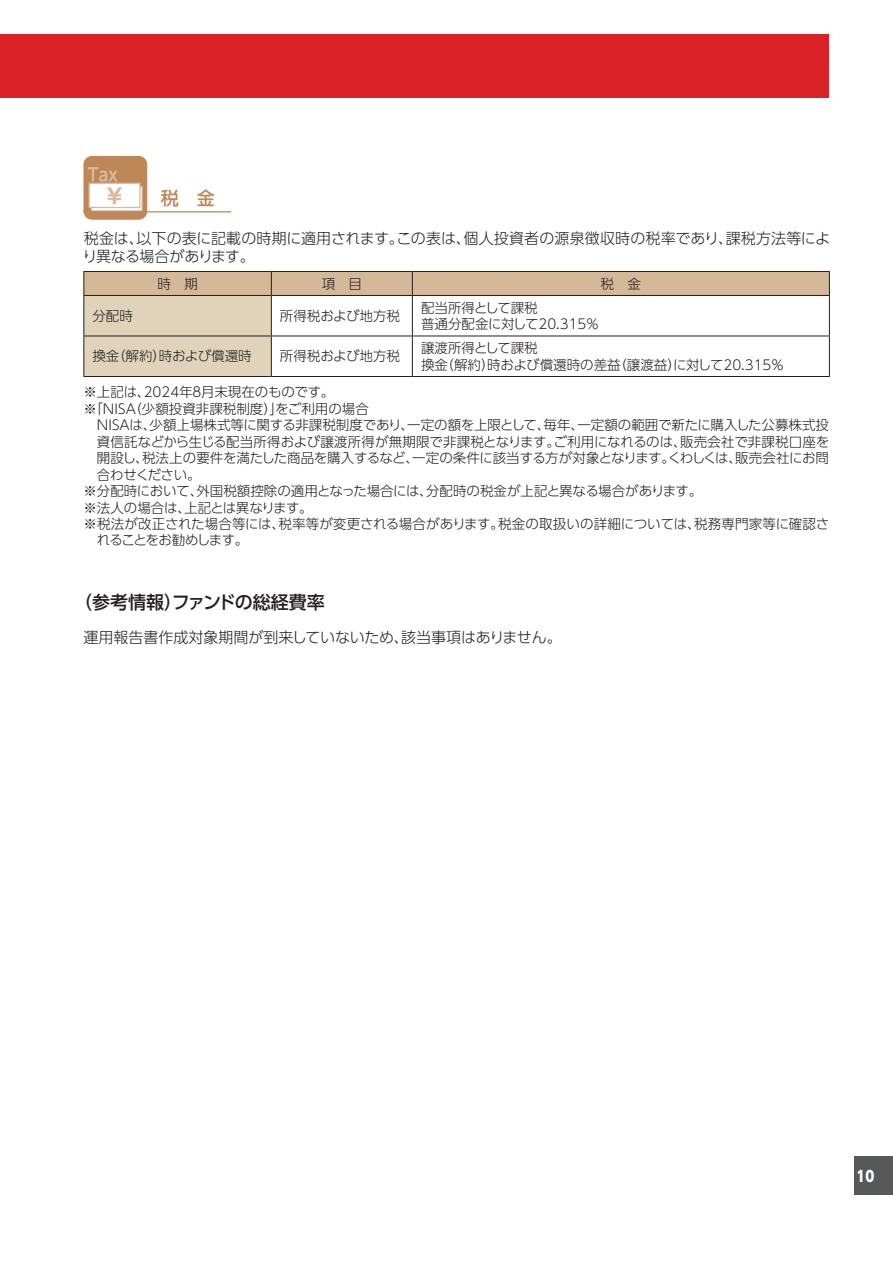
<style>
.page{position:relative;width:893px;height:1263px;background:#fff}
.page>*{position:absolute;margin:0;border:0;box-sizing:border-box;transform-origin:0 0}
.t1{font:500 18px "UD Shin Go Pro";color:#231f20}
.t2{font:500 18px "UD Shin Go Pro";color:#be8757}
.t3{font:300 15px/18px "UD Shin Go Pro";color:#231f20}
.t4{font:800 15px "UD Shin Go Pro";color:#fff;scale:.9 1}
.t5{font:300 13.5px/16.5px "UD Shin Go Pro";color:#231f20}
.t6{font:300 13.5px "UD Shin Go Pro";letter-spacing:-.02em;color:#231f20}
.t7{font:300 13.5px "UD Shin Go Pro";letter-spacing:-.085em;color:#231f20}
.t8{font:300 13.5px "UD Shin Go Pro";letter-spacing:-.04em;color:#231f20}
</style>
<div class="page">
<div style="left:855px;top:1157px;width:38px;height:38px;background:#57585a"></div>
<div style="left:83px;top:156px;width:64px;height:64px;background:#be8757;border-radius:9px"></div>
<div style="left:91px;top:187px;width:51px;height:24px;background:linear-gradient(to right,#fff,#fff)"></div>
<div style="left:91px;top:186px;width:52px;height:26px;border:1px solid #daba9d"></div>
<div style="left:89px;top:183px;width:51px;height:24px;background:#fff"></div>
<div style="left:89px;top:183px;width:51px;height:25px;border:1px solid #daba9d"></div>
<svg style="left:88px;top:167px;width:34px;height:37px"></svg>
<hr style="left:83px;top:211px;width:148px;height:1px;background:#be8757">
<svg style="left:83px;top:271px;width:747px;height:105px"></svg>
<hr style="left:83px;top:295px;width:188px;height:1px;background:#231f20">
<hr style="left:83px;top:296px;width:1px;height:40px;background:#231f20">
<hr style="left:271px;top:295px;width:141px;height:1px;background:#231f20">
<hr style="left:271px;top:296px;width:1px;height:40px;background:#231f20">
<hr style="left:412px;top:295px;width:418px;height:1px;background:#231f20">
<hr style="left:412px;top:296px;width:1px;height:40px;background:#231f20">
<hr style="left:829px;top:296px;width:1px;height:40px;background:#231f20">
<hr style="left:83px;top:336px;width:188px;height:1px;background:#231f20">
<hr style="left:83px;top:336px;width:1px;height:40px;background:#231f20">
<hr style="left:271px;top:336px;width:141px;height:1px;background:#231f20">
<hr style="left:271px;top:336px;width:1px;height:40px;background:#231f20">
<hr style="left:412px;top:336px;width:418px;height:1px;background:#231f20">
<hr style="left:412px;top:336px;width:1px;height:40px;background:#231f20">
<hr style="left:829px;top:336px;width:1px;height:40px;background:#231f20">
<hr style="left:83px;top:376px;width:188px;height:1px;background:#231f20">
<hr style="left:271px;top:376px;width:141px;height:1px;background:#231f20">
<hr style="left:412px;top:376px;width:418px;height:1px;background:#231f20">
<div style="left:0;top:34px;width:823px;height:64px;background:#da2128"></div>
<hr style="left:825px;top:34px;width:4px;height:64px;background:#da2128">
<h1 class="t2" style="left:161px;top:184px;width:55px">税　金</h1>
<p class="t3" style="left:82px;top:229px;width:749px">税金は、以下の表に記載の時期に適用されます。この表は、個人投資者の源泉徴収時の税率であり、課税方法等により異なる場合があります。</p>
<p class="t5" style="left:157px;top:275px;width:42px">時　期</p>
<p class="t5" style="left:322px;top:275px;width:42px">項　目</p>
<p class="t5" style="left:601px;top:275px;width:42px">税　金</p>
<p class="t5" style="left:92px;top:307px;width:42px">分配時</p>
<p class="t5" style="left:280px;top:307px;width:122px">所得税および地方税</p>
<p class="t5" style="left:421px;top:299px;width:180px">配当所得として課税<br>普通分配金に対して20.315％</p>
<p class="t5" style="left:92px;top:347px;width:161px">換金（解約）時および償還時</p>
<p class="t5" style="left:280px;top:347px;width:122px">所得税および地方税</p>
<p class="t5" style="left:421px;top:339px;width:365px">譲渡所得として課税<br>換金（解約）時および償還時の差益（譲渡益）に対して20.315％</p>
<p class="t5" style="left:83px;top:383px;width:252px">※上記は、2024年８月末現在のものです。</p>
<p class="t5" style="left:83px;top:400px;width:287px">※「ＮＩＳＡ（少額投資非課税制度）」をご利用の場合</p>
<p class="t5" style="left:96px;top:416px;width:735px">ＮＩＳＡは、少額上場株式等に関する非課税制度であり、一定の額を上限として、毎年、一定額の範囲で新たに購入した公募株式投</p>
<p class="t5" style="left:97px;top:433px;width:734px">資信託などから生じる配当所得および譲渡所得が無期限で非課税となります。ご利用になれるのは、販売会社で非課税口座を</p>
<p class="t6" style="left:97px;top:447px;width:734px">開設し、税法上の要件を満たした商品を購入するなど、一定の条件に該当する方が対象となります。くわしくは、販売会社にお問</p>
<p class="t8" style="left:97px;top:463px;width:105px">合わせください。</p>
<p class="t5" style="left:83px;top:482px;width:620px">※分配時において、外国税額控除の適用となった場合には、分配時の税金が上記と異なる場合があります。</p>
<p class="t6" style="left:83px;top:496px;width:231px">※法人の場合は、上記とは異なります。</p>
<p class="t5" style="left:83px;top:515px;width:747px">※税法が改正された場合等には、税率等が変更される場合があります。税金の取扱いの詳細については、税務専門家等に確認さ</p>
<p class="t7" style="left:97px;top:529px;width:153px">れることをお勧めします。</p>
<h1 class="t1" style="left:74px;top:587px;width:252px">（参考情報）ファンドの総経費率</h1>
<p class="t3" style="left:83px;top:628px;width:480px">運用報告書作成対象期間が到来していないため、該当事項はありません。</p>
<p class="t4" style="left:856px;top:1163px;width:21px">10</p>
</div>
